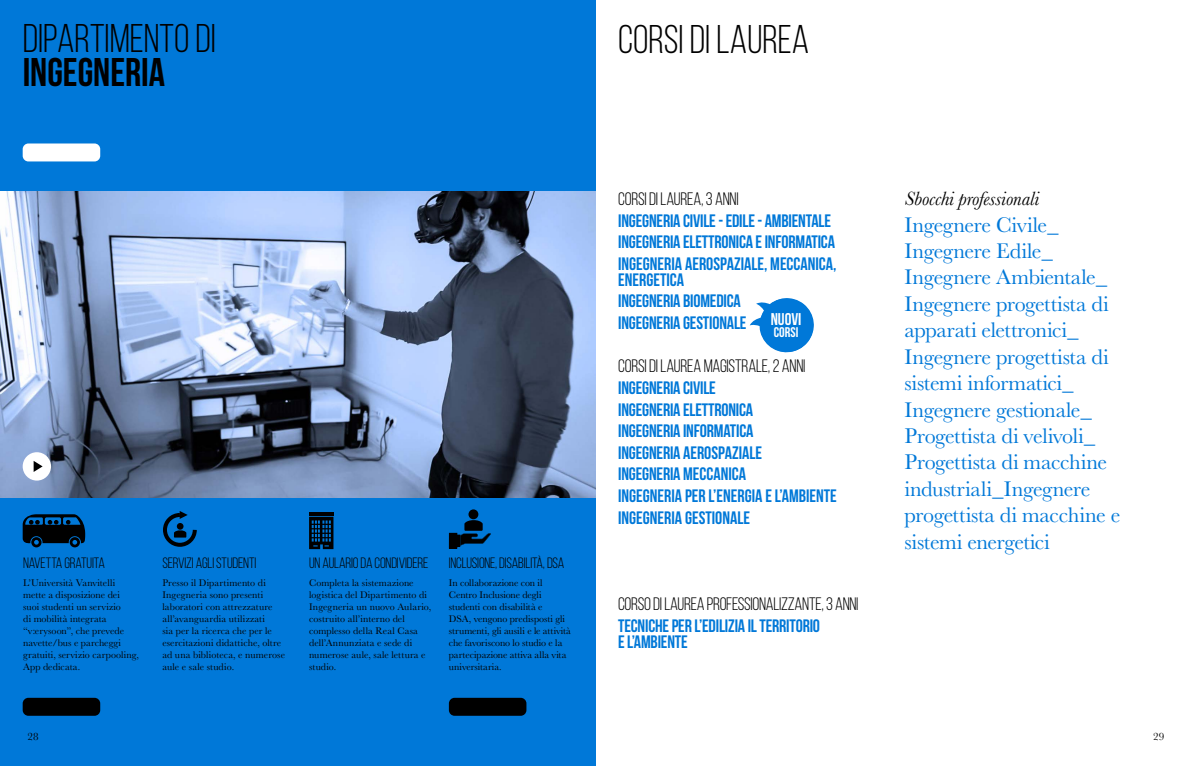
<style>
.page{position:relative;width:1191px;height:766px;background:#fff}
.page>*{position:absolute;margin:0;border:0;box-sizing:border-box;transform-origin:0 0}
.t1{font:40px "Bebas Neue";color:#000}
.t2{font:40px "Bebas Neue";color:#000}
.t3{font:22px/26.4px "Baskerville MT Std";letter-spacing:-.015em;color:#0078d8}
.t4{font:italic 20px "Baskerville MT Std";letter-spacing:-.015em;color:#000}
.t5{font:18px/21.6px "Bebas Neue";letter-spacing:-.01em;color:#0078d8}
.t6{font:18px "Bebas Neue";letter-spacing:-.015em;color:#000}
.t7{font:700 17px "Bebas Neue";color:#fff}
.t8{font:15px "Bebas Neue";letter-spacing:-.01em;color:#000}
.t9{font:700 14px "Bebas Neue";color:#fff}
.t10{font:11px "Baskerville";color:#000}
.t11{font:10px/12px "Baskerville";letter-spacing:.01em;color:#000}
</style>
<div class="page">
<div style="left:0;top:0;width:596px;height:765px;background:#0078d8"></div>
<img style="left:0;top:191px;width:596px;height:306px">
<div style="left:23px;top:143px;width:77px;height:18px;background:#fff;border-radius:6px"></div>
<svg style="left:163px;top:511px;width:34px;height:36px"></svg>
<svg style="left:23px;top:514px;width:62px;height:33px"></svg>
<svg style="left:449px;top:518px;width:42px;height:30px"></svg>
<div style="left:468px;top:509px;width:10px;height:10px;background:#000;border-radius:50%"></div>
<svg style="left:749px;top:298px;width:65px;height:55px"></svg>
<div style="left:23px;top:452px;width:28px;height:28px;background:#fff;border-radius:50%"></div>
<svg style="left:34px;top:461px;width:9px;height:11px"></svg>
<div style="left:23px;top:697px;width:77px;height:18px;background:#000;border-radius:6px"></div>
<div style="left:449px;top:697px;width:77px;height:18px;background:#000;border-radius:6px"></div>
<hr style="left:309px;top:512px;width:24px;height:3px;background:#000">
<svg style="left:309px;top:516px;width:24px;height:33px"></svg>
<h1 class="t1" style="left:23px;top:17px;width:195px">DIPARTIMENTO DI</h1>
<h1 class="t2" style="left:23px;top:50px;width:144px">INGEGNERIA</h1>
<h3 class="t8" style="left:23px;top:554px;width:83px">NAVETTA GRATUITA</h3>
<p class="t11" style="left:23px;top:576px;width:117px">L’Università Vanvitelli mette a disposizione dei<br>suoi studenti un servizio<br>di mobilità integrata “v:erysoon”, che prevede navette/bus e parcheggi gratuiti, servizio carpooling,<br>App dedicata.</p>
<h3 class="t8" style="left:162px;top:554px;width:96px">SERVIZI AGLI STUDENTI</h3>
<p class="t11" style="left:162px;top:576px;width:124px">Presso il Dipartimento di<br>Ingegneria sono presenti laboratori con attrezzature all’avanguardia utilizzati<br>sia per la ricerca che per le esercitazioni didattiche, oltre ad una biblioteca, e numerose aule e sale studio.</p>
<h3 class="t8" style="left:309px;top:554px;width:121px">UN AULARIO DA CONDIVIDERE</h3>
<p class="t11" style="left:309px;top:576px;width:124px">Completa la sistemazione logistica del Dipartimento di<br>Ingegneria un nuovo Aulario, costruito all’interno del complesso della Real Casa dell’Annunziata e sede di numerose aule, sale lettura e studio.</p>
<h3 class="t8" style="left:449px;top:554px;width:117px">INCLUSIONE, DISABILITÀ, DSA</h3>
<p class="t11" style="left:449px;top:576px;width:124px">In collaborazione con il<br>Centro Inclusione degli studenti con disabilità e<br>DSA, vengono predisposti gli strumenti, gli ausili e le attività che favoriscono lo studio e la partecipazione attiva alla vita universitaria.</p>
<h1 class="t1" style="left:618px;top:17px;width:193px">CORSI DI LAUREA</h1>
<h3 class="t6" style="left:618px;top:189px;width:122px">CORSI DI LAUREA, 3 ANNI</h3>
<h3 class="t5" style="left:618px;top:209px;width:220px">INGEGNERIA CIVILE - EDILE - AMBIENTALE<br>INGEGNERIA ELETTRONICA E INFORMATICA<br>INGEGNERIA AEROSPAZIALE, MECCANICA,</h3>
<h3 class="t5" style="left:618px;top:268px;width:130px">ENERGETICA<br>INGEGNERIA BIOMEDICA<br>INGEGNERIA GESTIONALE</h3>
<h3 class="t6" style="left:618px;top:356px;width:189px">CORSI DI LAUREA MAGISTRALE, 2 ANNI</h3>
<h3 class="t5" style="left:618px;top:376px;width:220px">INGEGNERIA CIVILE<br>INGEGNERIA ELETTRONICA<br>INGEGNERIA INFORMATICA<br>INGEGNERIA AEROSPAZIALE<br>INGEGNERIA MECCANICA<br>INGEGNERIA PER L’ENERGIA E L’AMBIENTE<br>INGEGNERIA GESTIONALE</h3>
<h3 class="t7" style="left:770px;top:310px;width:32px">NUOVi</h3>
<h3 class="t9" style="left:774px;top:324px;width:26px">CORSi</h3>
<h3 class="t6" style="left:618px;top:594px;width:242px">CORSO DI LAUREA PROFESSIONALIZZANTE, 3 ANNI</h3>
<h3 class="t5" style="left:618px;top:617px;width:203px;line-height:16px">TECNICHE PER L’EDILIZIA IL TERRITORIO<br>E L’AMBIENTE</h3>
<h3 class="t4" style="left:904px;top:187px;width:136px">Sbocchi professionali</h3>
<p class="t3" style="left:904px;top:211px;width:217px">Ingegnere Civile_<br>Ingegnere Edile_<br>Ingegnere Ambientale_<br>Ingegnere progettista di apparati elettronici_<br>Ingegnere progettista di sistemi informatici_<br>Ingegnere gestionale_<br>Progettista di velivoli_<br>Progettista di macchine industriali_Ingegnere progettista di macchine e sistemi energetici</p>
<p class="t10" style="left:28px;top:729px;width:12px">28</p>
<p class="t10" style="left:1153px;top:729px;width:12px">29</p>
</div>
